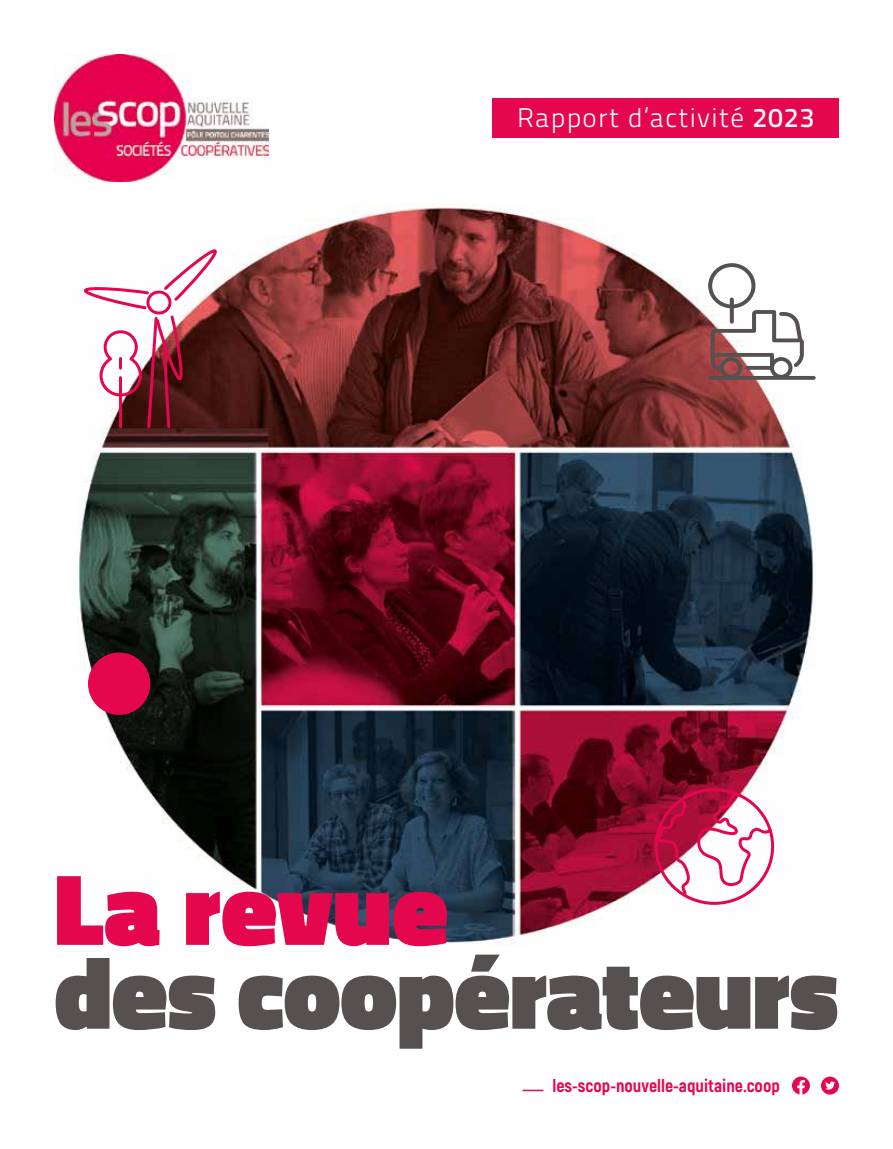
<style>
.page{position:relative;width:893px;height:1149px;background:#fff}
.page>*{position:absolute;margin:0;border:0;box-sizing:border-box;transform-origin:0 0}
.t1{font:900 102.45px "Titillium Web";letter-spacing:-.01em;color:#565050}
.t2{font:900 102.45px "Titillium Web";color:#e5074d}
.t3{font:27px "Titillium Text 14 L 250 wt";letter-spacing:.05em;color:#fff}
.t4{font:800 18px "Akrobat";color:#e5074d}
.s1{font-family:"Titillium Text 14 L 600 wt"}
</style>
<div class="page">
<img style="left:77px;top:204px;width:739px;height:741px">
<img style="left:54px;top:54px;width:214px;height:127px">
<div style="left:492px;top:98px;width:347px;height:39px;background:#e5074d"></div>
<svg style="left:522px;top:1089px;width:21px;height:1px"></svg>
<svg style="left:821px;top:1076px;width:18px;height:18px"></svg>
<svg style="left:792px;top:1076px;width:18px;height:18px"></svg>
<svg style="left:653px;top:788px;width:120px;height:157px"></svg>
<svg style="left:84px;top:248px;width:138px;height:182px"></svg>
<svg style="left:708px;top:263px;width:108px;height:116px"></svg>
<div style="left:88px;top:652px;width:62px;height:62px;background:#e5074d;border-radius:50%"></div>
<h2 class="t3" style="left:517px;top:101px;width:298px">Rapport d’activité <span class="s1">2023</span></h2>
<h1 class="t2" style="left:54px;top:833px;width:396px">La revue</h1>
<h1 class="t1" style="left:54px;top:917px;width:786px">des coopérateurs</h1>
<p class="t4" style="left:552px;top:1073px;width:229px">les-scop-nouvelle-aquitaine.coop</p>
</div>
